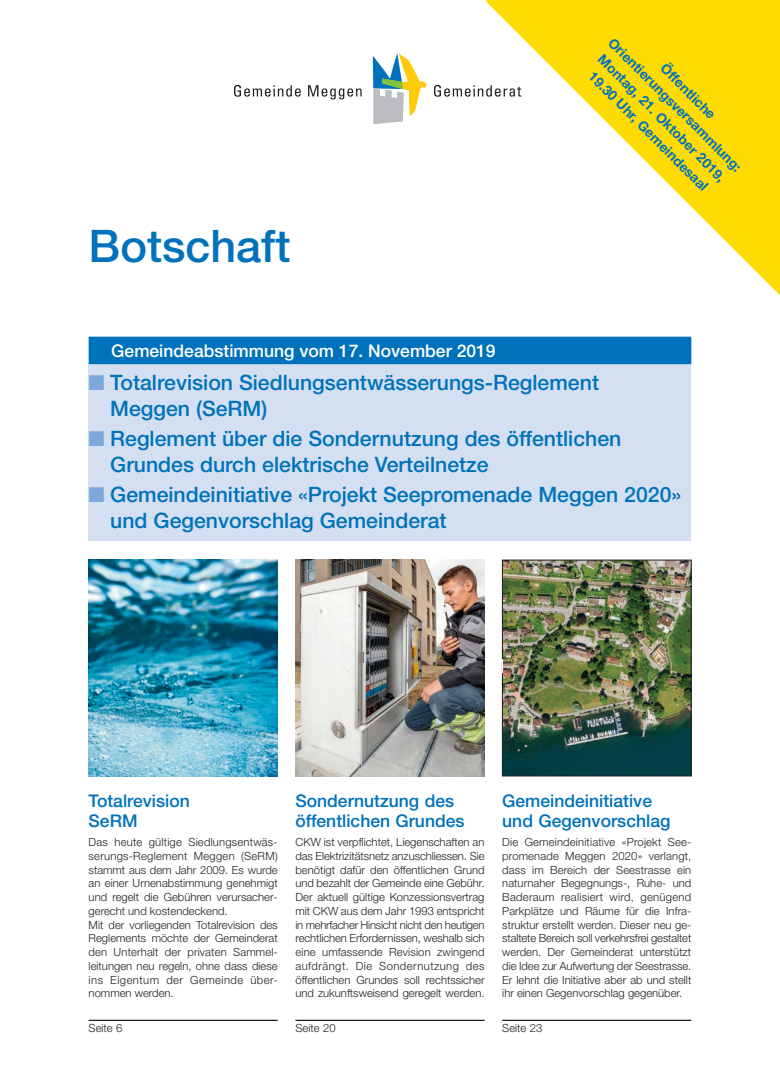
<style>
.page{position:relative;width:780px;height:1088px;background:#fff}
.page>*{position:absolute;margin:0;border:0;box-sizing:border-box;transform-origin:0 0}
.t1{font:500 45px "Helvetica Neue LT Std";color:#0072bc}
.t2{font:500 21.25px/26.2px "Helvetica Neue LT Std";color:#0072bc}
.t3{font:500 17.5px/20px "Helvetica Neue LT Std";color:#0072bc}
.t4{font:500 17.5px "Helvetica Neue LT Std";color:#fff}
.t5{font:700 13.75px/18.8px "Helvetica Neue LT Std";color:#0072bc;text-align:center}
.t6{font:300 11.25px/13.8px "Helvetica Neue LT Std";color:#231f20;text-align:justify}
.s1{color:#7ca7d8}
</style>
<div class="page">
<div style="left:89px;top:364px;width:602px;height:177px;background:#d4e0f1"></div>
<hr style="left:89px;top:1020px;width:189px;height:1px;background:#231f20">
<hr style="left:295px;top:1020px;width:189px;height:1px;background:#231f20">
<hr style="left:502px;top:1020px;width:189px;height:1px;background:#231f20">
<div style="left:89px;top:337px;width:602px;height:27px;background:#0072bc"></div>
<img style="left:89px;top:560px;width:189px;height:216px">
<svg style="left:373px;top:53px;width:53px;height:71px"></svg>
<svg style="left:434px;top:85px;width:50px;height:12px"></svg>
<svg style="left:234px;top:85px;width:67px;height:12px"></svg>
<svg style="left:308px;top:85px;width:53px;height:14px"></svg>
<img style="left:295px;top:560px;width:189px;height:216px">
<img style="left:504px;top:562px;width:185px;height:212px">
<div style="left:502px;top:560px;width:189px;height:216px;border:1px solid #231f20"></div>
<svg style="left:485px;top:0;width:295px;height:296px"></svg>
<svg style="left:502px;top:660px;width:1px;height:13px"></svg>
<h1 class="t1" style="left:89px;top:230px;width:203px">Botschaft</h1>
<p class="t5" style="left:629px;top:21px;width:184px;rotate:45deg">Öffentliche<br>Orientierungsversammlung:<br>Montag, 21. Oktober 2019,<br>19.30 Uhr, Gemeindesaal</p>
<h3 class="t4" style="left:111px;top:345px;width:386px">Gemeindeabstimmung vom 17. November 2019</h3>
<h2 class="t2" style="left:110px;top:371px;width:490px;text-indent:-22px"><span class="s1">■</span> Totalrevision Siedlungsentwässerungs-Reglement<br>Meggen (SeRM)</h2>
<h2 class="t2" style="left:110px;top:427px;width:512px;text-indent:-22px"><span class="s1">■</span> Reglement über die Sondernutzung des öffentlichen<br>Grundes durch elektrische Verteilnetze</h2>
<h2 class="t2" style="left:110px;top:483px;width:572px;text-indent:-22px"><span class="s1">■</span> Gemeindeinitiative «Projekt See promenade Meggen 2020» und Gegenvorschlag Gemeinderat</h2>
<h3 class="t3" style="left:89px;top:792px;width:103px">Totalrevision<br>SeRM</h3>
<p class="t6" style="left:89px;top:836px;width:191px;text-align:left">Das heute gültige Siedlungsentwäs - serungs-Reglement Meggen (SeRM) stammt aus dem Jahr 2009. Es wurde an einer Urnenabstimmung genehmigt und regelt die Gebühren verursacher&shy;gerecht und kostendeckend.<br>Mit der vorliegenden Totalrevision des Reglements möchte der Gemeinderat den Unterhalt der privaten Sammel&shy;leitungen neu regeln, ohne dass diese ins Eigentum der Gemeinde über&shy;nommen werden.</p>
<h3 class="t3" style="left:295px;top:792px;width:171px">Sondernutzung des öffentlichen Grundes</h3>
<p class="t6" style="left:295px;top:836px;width:191px">CKW ist verpflichtet, Liegenschaften an das Elektrizitätsnetz anzuschliessen. Sie benötigt dafür den öffentlichen Grund und bezahlt der Gemeinde eine Gebühr.<br>Der aktuell gültige Konzessionsvertrag mit CKW aus dem Jahr 1993 entspricht in mehrfacher Hinsicht nicht den heutigen rechtlichen Erfordernissen, weshalb sich eine umfassende Revision zwingend aufdrängt. Die Sondernutzung des öffentlichen Grundes soll rechtssicher und zukunftsweisend geregelt werden.</p>
<h3 class="t3" style="left:502px;top:792px;width:170px">Gemeindeinitiative und Gegenvorschlag</h3>
<p class="t6" style="left:502px;top:836px;width:190px">Die Gemeindeinitiative «Projekt See - promenade Meggen 2020» verlangt, dass im Bereich der Seestrasse ein naturnaher Begegnungs-, Ruhe- und Baderaum realisiert wird, genügend Parkplätze und Räume für die Infra&shy;struktur erstellt werden. Dieser neu ge&shy;staltete Bereich soll verkehrsfrei gestaltet werden. Der Gemeinderat unterstützt die Idee zur Aufwertung der Seestrasse.<br>Er lehnt die Initiative aber ab und stellt ihr einen Gegenvorschlag gegenüber.</p>
<p class="t6" style="left:89px;top:1022px;width:35px">Seite 6</p>
<p class="t6" style="left:295px;top:1022px;width:42px">Seite 20</p>
<p class="t6" style="left:502px;top:1022px;width:42px">Seite 23</p>
</div>
